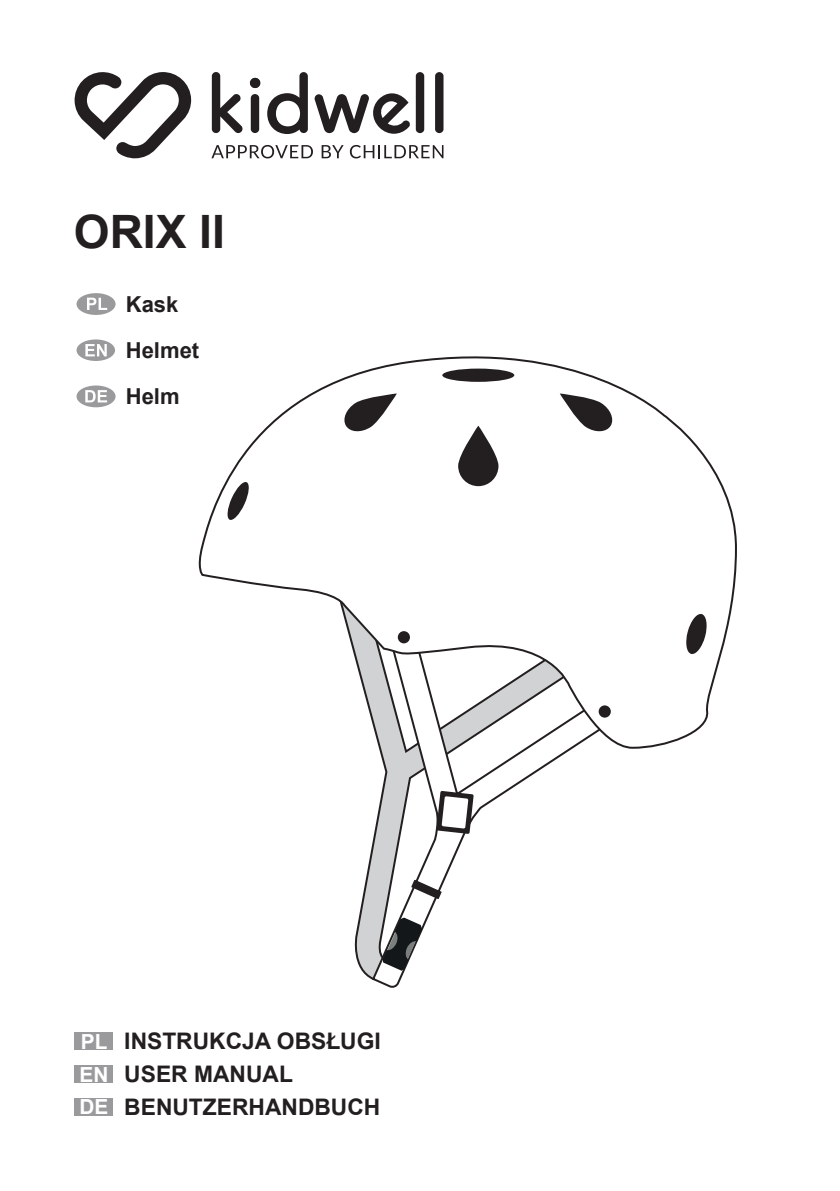
<style>
.page{position:relative;width:840px;height:1191px;background:#fff}
.page>*{position:absolute;margin:0;border:0;box-sizing:border-box;transform-origin:0 0}
.t1{font:700 46px "Arial";color:#231f20}
.t2{font:700 22.8px "Arial";color:#231f20}
.t3{font:700 22px "Arial";color:#231f20}
.t4{font:700 20.8px "Arial";color:#fff}
</style>
<div class="page">
<svg style="left:211px;top:145px;width:102px;height:13px"></svg>
<svg style="left:321px;top:145px;width:22px;height:13px"></svg>
<svg style="left:349px;top:145px;width:94px;height:13px"></svg>
<svg style="left:212px;top:72px;width:30px;height:61px"></svg>
<svg style="left:250px;top:94px;width:9px;height:39px"></svg>
<svg style="left:267px;top:72px;width:41px;height:62px"></svg>
<svg style="left:314px;top:72px;width:110px;height:62px"></svg>
<svg style="left:435px;top:72px;width:8px;height:61px"></svg>
<svg style="left:74px;top:72px;width:117px;height:86px"></svg>
<svg style="left:76px;top:293px;width:39px;height:22px"></svg>
<svg style="left:87px;top:298px;width:20px;height:12px"></svg>
<svg style="left:76px;top:385px;width:39px;height:22px"></svg>
<svg style="left:85px;top:390px;width:22px;height:12px"></svg>
<svg style="left:76px;top:339px;width:39px;height:22px"></svg>
<svg style="left:85px;top:344px;width:22px;height:12px"></svg>
<div style="left:250px;top:78px;width:10px;height:10px;background:#231f20;border-radius:50%"></div>
<div style="left:75px;top:1032px;width:38px;height:18px;background:#9a9a9c"></div>
<div style="left:75px;top:1065px;width:38px;height:17px;background:#9a9a9c"></div>
<div style="left:75px;top:1098px;width:38px;height:17px;background:#9a9a9c"></div>
<svg style="left:354px;top:857px;width:16px;height:122px"></svg>
<svg style="left:370px;top:749px;width:202px;height:239px"></svg>
<svg style="left:411px;top:879px;width:30px;height:20px"></svg>
<svg style="left:198px;top:356px;width:539px;height:393px"></svg>
<div style="left:442px;top:368px;width:72px;height:14px;background:#231f20;border-radius:50%"></div>
<svg style="left:684px;top:613px;width:23px;height:42px"></svg>
<svg style="left:226px;top:480px;width:24px;height:41px"></svg>
<svg style="left:458px;top:425px;width:40px;height:61px;fill:#231f20"></svg>
<svg style="left:341px;top:393px;width:55px;height:40px"></svg>
<svg style="left:559px;top:393px;width:55px;height:40px"></svg>
<div style="left:397px;top:631px;width:13px;height:12px;background:#231f20;border-radius:50%"></div>
<div style="left:598px;top:705px;width:12px;height:12px;background:#231f20;border-radius:50%"></div>
<svg style="left:436px;top:791px;width:37px;height:43px"></svg>
<svg style="left:382px;top:917px;width:40px;height:53px"></svg>
<p class="t1" style="left:74px;top:199px;width:152px">ORIX II</p>
<p class="t3" style="left:126px;top:288px;width:54px">Kask</p>
<p class="t3" style="left:126px;top:335px;width:75px">Helmet</p>
<p class="t3" style="left:126px;top:381px;width:55px">Helm</p>
<p class="t4" style="left:81px;top:1026px;width:28px">PL</p>
<p class="t4" style="left:79px;top:1059px;width:30px">EN</p>
<p class="t4" style="left:79px;top:1092px;width:30px">DE</p>
<p class="t2" style="left:124px;top:1025px;width:258px">INSTRUKCJA OBSŁUGI</p>
<p class="t2" style="left:124px;top:1057px;width:170px">USER MANUAL</p>
<p class="t2" style="left:124px;top:1090px;width:257px">BENUTZERHANDBUCH</p>
</div>
